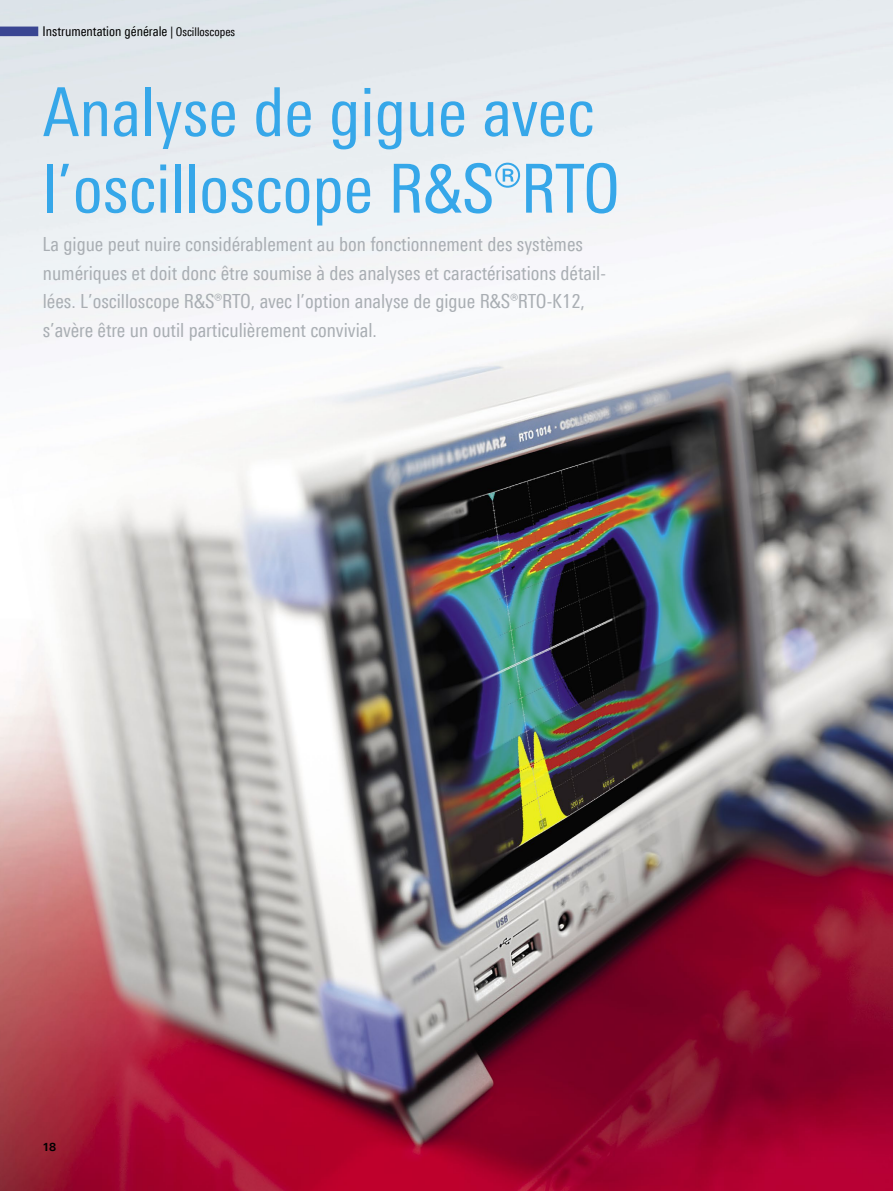
<style>
.page{position:relative;width:893px;height:1191px;background:#fff}
.page>*{position:absolute;margin:0;border:0;box-sizing:border-box;transform-origin:0 0}
._01_Titel_groß{font:67.5px/76.5px "Linotype Univers 420 Cn";color:#36a7e9}
._02_Einleitung_klein{font:19.5px/28.7px "Linotype Univers 420 Cn";color:#a9aeb3}
._02_Messtechnik_libü{font:13.5px "Linotype Univers 420 Cn";color:#000}
.t1{font:700 11.25px "Linotype Univers 630";color:#000}
.s1{font-size:12px}
</style>
<div class="page">
<img style="left:0;top:0;width:893px;height:1191px">
<div style="left:0;top:27px;width:38px;height:9px;background:#3a4592"></div>
<p class="_02_Messtechnik_libü" style="left:43px;top:23px;width:194px">Instrumentation générale <span class="s1">| Oscilloscopes</span></p>
<p class="_01_Titel_groß" style="left:43px;top:73px;width:579px">Analyse de gigue avec l’oscilloscope R&amp;S®RTO</p>
<p class="_02_Einleitung_klein" style="left:43px;top:229px;width:565px">La gigue peut nuire considérablement au bon fonctionnement des systèmes numériques et doit donc être soumise à des analyses et caractérisations détail&shy;lées. L’oscilloscope R&amp;S®RTO, avec l’option analyse de gigue R&amp;S®RTO-K12, s’avère être un outil particulièrement convivial.</p>
<p class="t1" style="left:42px;top:1139px;width:15px">18</p>
</div>
